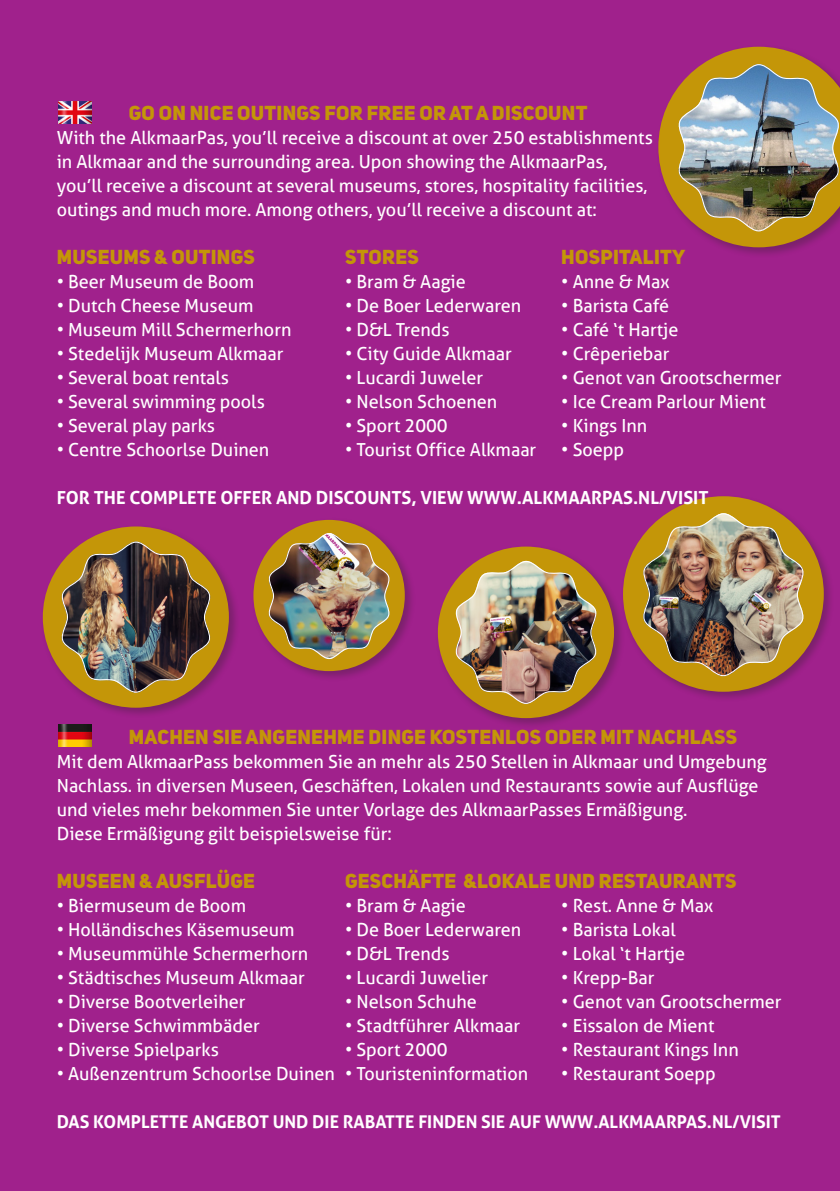
<style>
.page{position:relative;width:840px;height:1191px;background:#fff}
.page>*{position:absolute;margin:0;border:0;box-sizing:border-box;transform-origin:0 0}
.Tussenkop_zwart{font:800 20px "Uni Sans";letter-spacing:.015em;color:#c49608}
.Bodytekst{font:18px/24px "Aller";color:#fff}
.Bodytekst-2{font:700 18px "Aller";color:#fff}
.Bodytekst-3{font:700 17.6px "Aller";color:#fff}
</style>
<div class="page">
<div style="left:0;top:0;width:839px;height:1191px;background:#a0218c"></div>
<img style="left:58px;top:101px;width:34px;height:23px">
<div style="left:251px;top:517px;width:165px;height:165px;background:#231f20;opacity:.3"></div>
<div style="left:253px;top:520px;width:151px;height:151px;background:#c49608;border-radius:50%"></div>
<img style="left:267px;top:532px;width:124px;height:127px">
<div style="left:620px;top:494px;width:214px;height:208px;background:#231f20;opacity:.3"></div>
<div style="left:622px;top:496px;width:201px;height:195px;background:#c49608;border-radius:50%"></div>
<img style="left:641px;top:512px;width:163px;height:164px">
<div style="left:655px;top:44px;width:184px;height:214px;background:#231f20;opacity:.3"></div>
<img style="left:658px;top:47px;width:181px;height:200px">
<div style="left:40px;top:524px;width:200px;height:194px;background:#231f20;opacity:.3"></div>
<div style="left:43px;top:526px;width:186px;height:181px;background:#c49608;border-radius:50%"></div>
<img style="left:60px;top:541px;width:152px;height:152px">
<img style="left:59px;top:724px;width:32px;height:22px">
<div style="left:435px;top:544px;width:189px;height:185px;background:#231f20;opacity:.3"></div>
<div style="left:437px;top:546px;width:176px;height:172px;background:#c49608;border-radius:50%"></div>
<img style="left:454px;top:560px;width:143px;height:144px">
<p class="Tussenkop_zwart" style="left:129px;top:100px;width:460px">GO ON NICE OUTINGS FOR FREE OR AT A DISCOUNT</p>
<p class="Bodytekst" style="left:57px;top:126px;width:597px">With the AlkmaarPas, you’ll receive a discount at over 250 establishments in Alkmaar and the surrounding area. Upon showing the AlkmaarPas, you’ll receive a discount at several museums, stores, hospitality facilities, outings and much more. Among others, you’ll receive a discount at:</p>
<p class="Tussenkop_zwart" style="left:57px;top:244px;width:199px">MUSEUMS &amp; OUTINGS</p>
<p class="Tussenkop_zwart" style="left:345px;top:244px;width:75px">STORES</p>
<p class="Tussenkop_zwart" style="left:561px;top:244px;width:125px">HOSPITALITY</p>
<p class="Bodytekst" style="left:57px;top:270px;width:199px">• Beer Museum de Boom</p>
<p class="Bodytekst" style="left:345px;top:270px;width:122px">• Bram &amp; Aagie</p>
<p class="Bodytekst" style="left:561px;top:270px;width:110px">• Anne &amp; Max</p>
<p class="Bodytekst" style="left:57px;top:294px;width:198px">• Dutch Cheese Museum</p>
<p class="Bodytekst" style="left:345px;top:294px;width:178px">• De Boer Lederwaren</p>
<p class="Bodytekst" style="left:561px;top:294px;width:109px">• Barista Café</p>
<p class="Bodytekst" style="left:57px;top:318px;width:236px">• Museum Mill Schermerhorn</p>
<p class="Bodytekst" style="left:345px;top:318px;width:106px">• D&amp;L Trends</p>
<p class="Bodytekst" style="left:561px;top:318px;width:119px">• Café ‘t Hartje</p>
<p class="Bodytekst" style="left:57px;top:342px;width:228px">• Stedelijk Museum Alkmaar</p>
<p class="Bodytekst" style="left:345px;top:342px;width:168px">• City Guide Alkmaar</p>
<p class="Bodytekst" style="left:561px;top:342px;width:110px">• Crêperiebar</p>
<p class="Bodytekst" style="left:57px;top:366px;width:174px">• Several boat rentals</p>
<p class="Bodytekst" style="left:345px;top:366px;width:139px">• Lucardi Juweler</p>
<p class="Bodytekst" style="left:561px;top:366px;width:222px">• Genot van Grootschermer</p>
<p class="Bodytekst" style="left:57px;top:390px;width:209px">• Several swimming pools</p>
<p class="Bodytekst" style="left:345px;top:390px;width:154px">• Nelson Schoenen</p>
<p class="Bodytekst" style="left:561px;top:390px;width:206px">• Ice Cream Parlour Mient</p>
<p class="Bodytekst" style="left:57px;top:414px;width:160px">• Several play parks</p>
<p class="Bodytekst" style="left:345px;top:414px;width:104px">• Sport 2000</p>
<p class="Bodytekst" style="left:561px;top:414px;width:87px">• Kings Inn</p>
<p class="Bodytekst" style="left:57px;top:438px;width:214px">• Centre Schoorlse Duinen</p>
<p class="Bodytekst" style="left:345px;top:438px;width:193px">• Tourist Office Alkmaar</p>
<p class="Bodytekst" style="left:561px;top:438px;width:64px">• Soepp</p>
<p class="Bodytekst-2" style="left:57px;top:487px;width:653px">FOR THE COMPLETE OFFER AND DISCOUNTS, VIEW WWW.ALKMAARPAS.NL/VISIT</p>
<p class="Tussenkop_zwart" style="left:129px;top:724px;width:609px">MACHEN SIE ANGENEHME DINGE KOSTENLOS ODER MIT NACHLASS</p>
<p class="Bodytekst" style="left:57px;top:750px;width:711px">Mit dem AlkmaarPass bekommen Sie an mehr als 250 Stellen in Alkmaar und Umgebung<br>Nachlass. in diversen Museen, Geschäften, Lokalen und Restaurants sowie auf Ausflüge</p>
<p class="Bodytekst" style="left:57px;top:798px;width:632px">und vieles mehr bekommen Sie unter Vorlage des AlkmaarPasses Ermäßigung.</p>
<p class="Bodytekst" style="left:57px;top:822px;width:336px">Diese Ermäßigung gilt beispielsweise für:</p>
<p class="Tussenkop_zwart" style="left:57px;top:868px;width:199px">MUSEEN &amp; AUSFLÜGE</p>
<p class="Tussenkop_zwart" style="left:345px;top:868px;width:392px">GESCHÄFTE &amp;LOKALE UND RESTAURANTS</p>
<p class="Bodytekst" style="left:57px;top:894px;width:191px">• Biermuseum de Boom</p>
<p class="Bodytekst" style="left:345px;top:894px;width:122px">• Bram &amp; Aagie</p>
<p class="Bodytekst" style="left:561px;top:894px;width:153px">• Rest. Anne &amp; Max</p>
<p class="Bodytekst" style="left:57px;top:918px;width:239px">• Holländisches Käsemuseum</p>
<p class="Bodytekst" style="left:345px;top:918px;width:178px">• De Boer Lederwaren</p>
<p class="Bodytekst" style="left:561px;top:918px;width:116px">• Barista Lokal</p>
<p class="Bodytekst" style="left:57px;top:942px;width:253px">• Museummühle Schermerhorn</p>
<p class="Bodytekst" style="left:345px;top:942px;width:106px">• D&amp;L Trends</p>
<p class="Bodytekst" style="left:561px;top:942px;width:125px">• Lokal ‘t Hartje</p>
<p class="Bodytekst" style="left:57px;top:966px;width:249px">• Städtisches Museum Alkmaar</p>
<p class="Bodytekst" style="left:345px;top:966px;width:145px">• Lucardi Juwelier</p>
<p class="Bodytekst" style="left:561px;top:966px;width:95px">• Krepp-Bar</p>
<p class="Bodytekst" style="left:57px;top:990px;width:190px">• Diverse Bootverleiher</p>
<p class="Bodytekst" style="left:345px;top:990px;width:133px">• Nelson Schuhe</p>
<p class="Bodytekst" style="left:561px;top:990px;width:222px">• Genot van Grootschermer</p>
<p class="Bodytekst" style="left:57px;top:1014px;width:204px">• Diverse Schwimmbäder</p>
<p class="Bodytekst" style="left:345px;top:1014px;width:176px">• Stadtführer Alkmaar</p>
<p class="Bodytekst" style="left:561px;top:1014px;width:154px">• Eissalon de Mient</p>
<p class="Bodytekst" style="left:57px;top:1038px;width:164px">• Diverse Spielparks</p>
<p class="Bodytekst" style="left:345px;top:1038px;width:104px">• Sport 2000</p>
<p class="Bodytekst" style="left:561px;top:1038px;width:179px">• Restaurant Kings Inn</p>
<p class="Bodytekst" style="left:57px;top:1062px;width:473px">• Außenzentrum Schoorlse Duinen • Touristeninformation</p>
<p class="Bodytekst" style="left:561px;top:1062px;width:156px">• Restaurant Soepp</p>
<p class="Bodytekst-3" style="left:57px;top:1111px;width:725px">DAS KOMPLETTE ANGEBOT UND DIE RABATTE FINDEN SIE AUF WWW.ALKMAARPAS.NL/VISIT</p>
</div>
